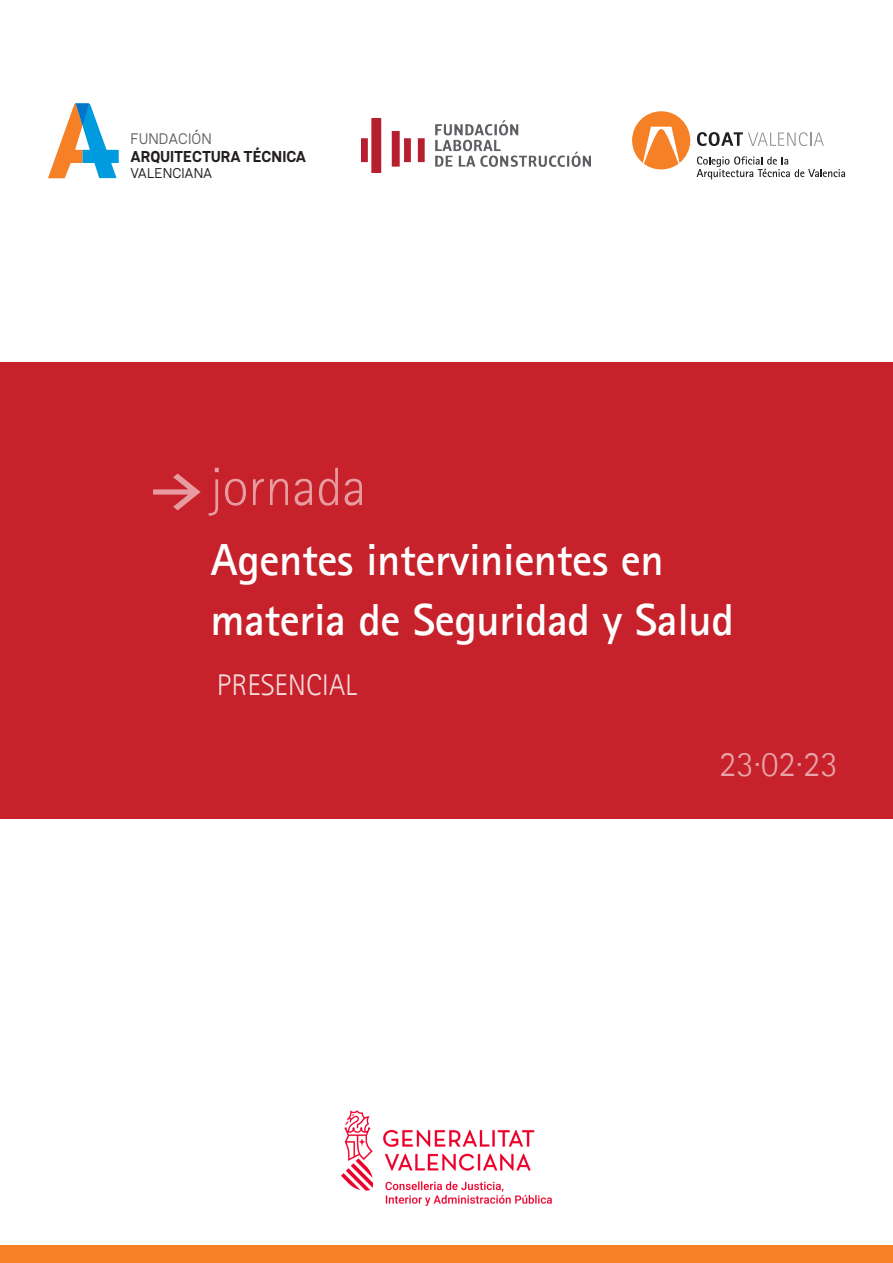
<style>
.page{position:relative;width:893px;height:1263px;background:#fff}
.page>*{position:absolute;margin:0;border:0;box-sizing:border-box;transform-origin:0 0}
.t1{font:300 54px "Agfa Rotis Sans Serif";color:rgb(255 255 255/.56)}
.t2{font:700 45px/60px "Agfa Rotis Sans Serif";letter-spacing:-.01em;color:#fff}
.t3{font:300 36px "Agfa Rotis Sans Serif";color:rgb(255 255 255/.6)}
.t4{font:300 30px "Agfa Rotis Sans Serif";color:rgb(255 255 255/.84)}
.t5{font:700 15.45px "Klima";color:#231f20}
.t6{font:15px "Klima";letter-spacing:.01em;color:#656263}
.t7{font:13.95px "Klima";color:#231f20}
</style>
<div class="page">
<div style="left:0;top:362px;width:893px;height:457px;background:#c7212b"></div>
<svg style="left:153px;top:474px;width:48px;height:36px"></svg>
<div style="left:0;top:1246px;width:893px;height:17px;background:#f58025"></div>
<svg style="left:697px;top:132px;width:127px;height:14px"></svg>
<svg style="left:696px;top:156px;width:149px;height:23px"></svg>
<svg style="left:632px;top:111px;width:58px;height:58px"></svg>
<img style="left:362px;top:118px;width:228px;height:55px">
<svg style="left:48px;top:103px;width:71px;height:75px"></svg>
<img style="left:341px;top:1110px;width:211px;height:96px">
<p class="t6" style="left:131px;top:132px;width:83px">FUNDACIÓN</p>
<p class="t5" style="left:131px;top:150px;width:177px">ARQUITECTURA TÉCNICA</p>
<p class="t7" style="left:131px;top:167px;width:83px">VALENCIANA</p>
<p class="t1" style="left:210px;top:468px;width:157px">jornada</p>
<p class="t2" style="left:210px;top:534px;width:525px">Agentes intervinientes en materia de Seguridad y Salud</p>
<p class="t4" style="left:217px;top:674px;width:141px">PRESENCIAL</p>
<p class="t3" style="left:719px;top:751px;width:120px">23·02·23</p>
</div>
